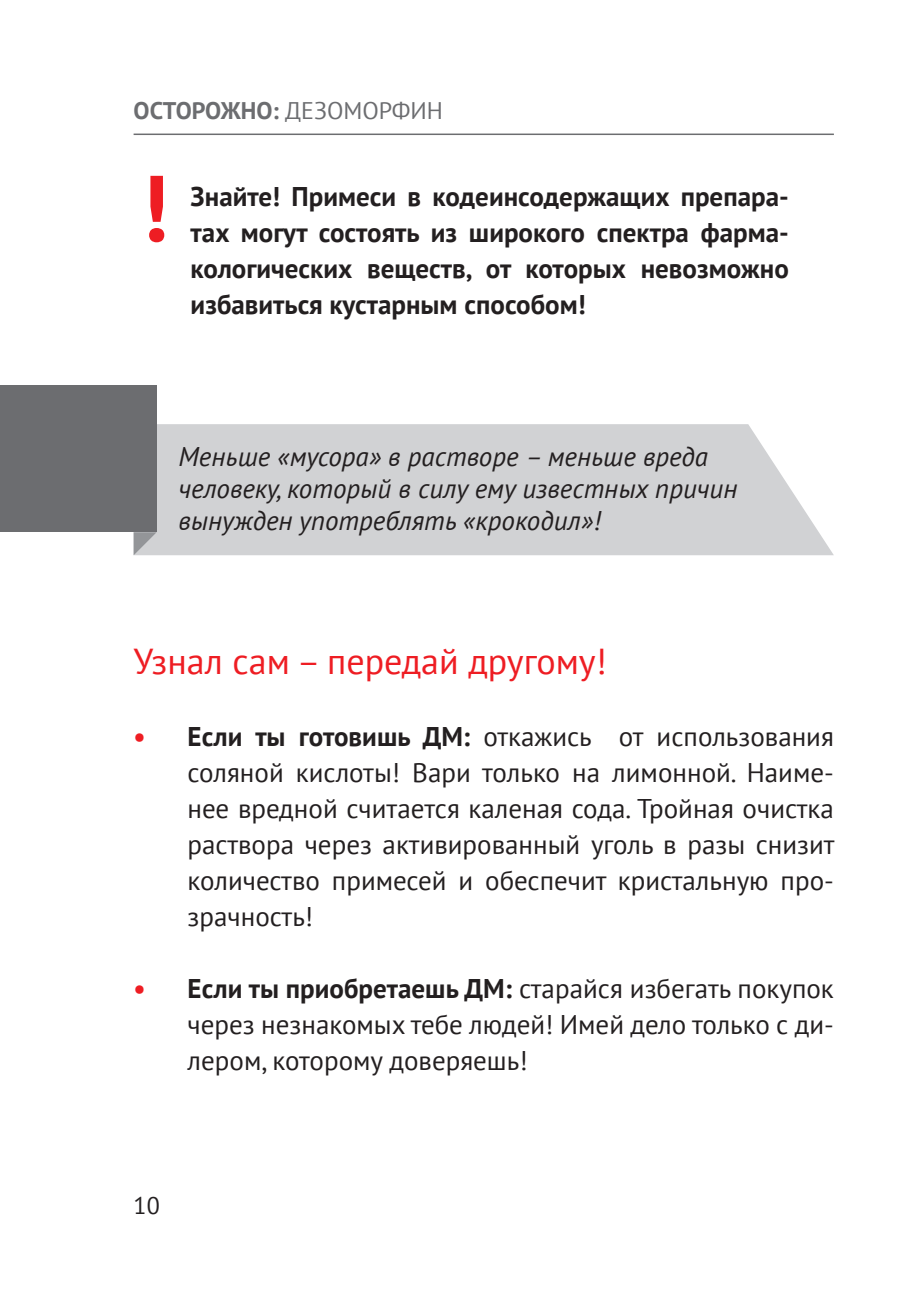
<style>
.page{position:relative;width:919px;height:1310px;background:#fff}
.page>*{position:absolute;margin:0;border:0;box-sizing:border-box;transform-origin:0 0}
.Main_txt{font:700 93.6px "PT Sans";color:#ee1d23}
.Zag{font:36px "PT Sans";color:#ee1d23}
.t1{font:27px/36px "PT Sans";color:#231f20;text-align:justify}
.Vosklitsanie{font:700 27px/36px "PT Sans";color:#231f20;text-align:justify}
.Vrez{font:italic 27px/32.4px "PT Sans";color:#231f20}
.t2{font:700 24px "PT Sans";letter-spacing:-.005em;color:#6c6d70}
.t3{font:24px "PT Sans";color:#231f20}
.s1{font-weight:400}
.s2{font-weight:700;color:#ee1d23}
.s3{font-weight:700}
</style>
<div class="page">
<hr style="left:134px;top:134px;width:699px;height:1px;background:#6c6d70">
<div style="left:133px;top:424px;width:700px;height:131px;background:#d1d2d4"></div>
<svg style="left:134px;top:532px;width:22px;height:23px"></svg>
<div style="left:0;top:386px;width:157px;height:146px;background:#6c6d70"></div>
<p class="t2" style="left:134px;top:95px;width:311px">ОСТОРОЖНО: <span class="s1">ДЕЗОМОРФИН</span></p>
<p class="Main_txt" style="left:141px;top:147px;width:29px">!</p>
<p class="Vosklitsanie" style="left:191px;top:178px;width:599px">Знайте! Примеси в кодеинсодержащих препара&shy;тах могут состоять из широкого спектра фарма&shy;кологических веществ, от которых невозможно избавиться кустарным способом!</p>
<p class="Vrez" style="left:179px;top:439px;width:560px">Меньше «мусора» в растворе – меньше вреда человеку, который в силу ему известных причин вынужден употреблять «крокодил»!</p>
<p class="Zag" style="left:134px;top:638px;width:474px">Узнал сам – передай другому!</p>
<p class="t1" style="left:188px;top:717px;width:648px;text-indent:-54px"><span class="s2">•</span> <span class="s3">Если ты готовишь ДМ:</span> откажись от использования соляной кислоты! Вари только на лимонной. Наиме&shy;нее вредной считается каленая сода. Тройная очистка раствора через активированный уголь в разы снизит количество примесей и обеспечит кристальную про&shy;зрачность!</p>
<p class="t1" style="left:187px;top:969px;width:647px;text-indent:-54px"><span class="s2">•</span> <span class="s3">Если ты приобретаешь ДМ:</span> старайся избегать покупок через незнакомых тебе людей! Имей дело только с ди&shy;лером, которому доверяешь!</p>
<p class="t3" style="left:134px;top:1190px;width:28px">10</p>
</div>
